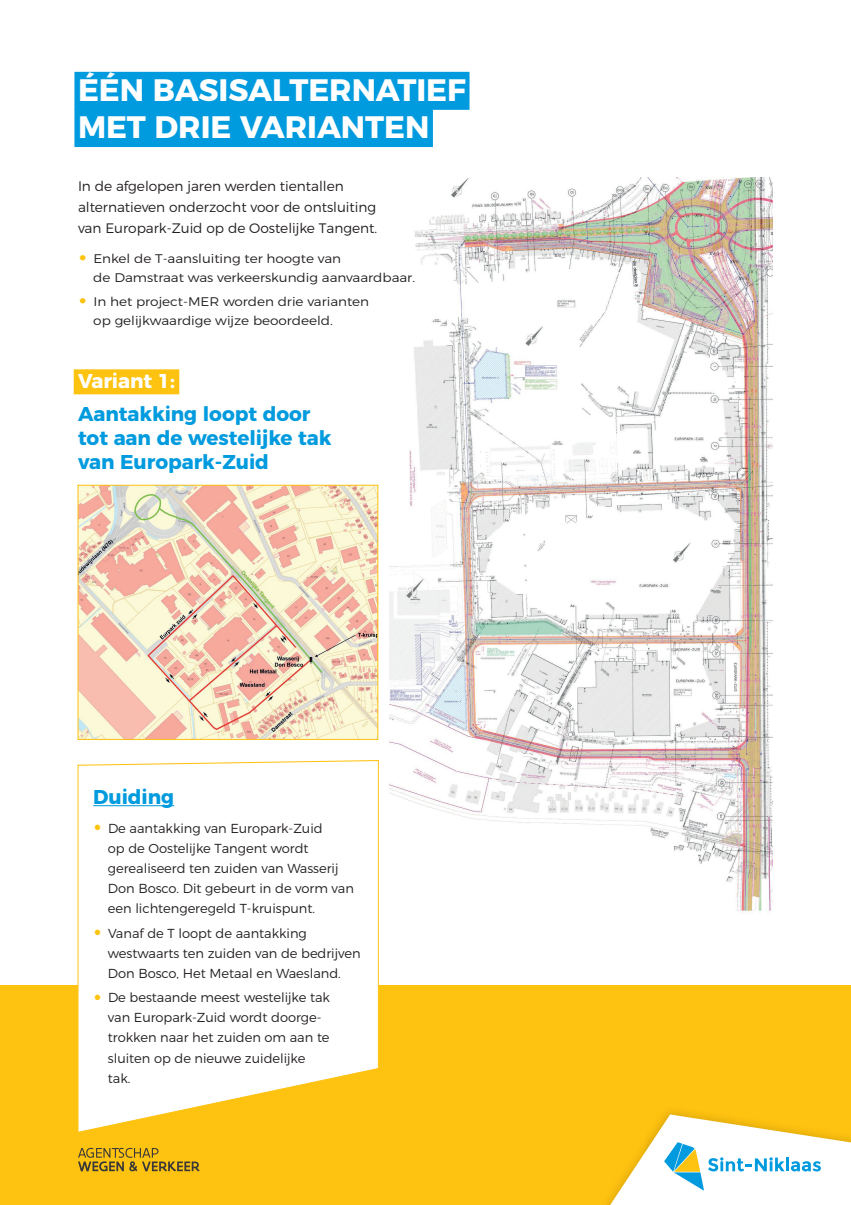
<style>
.page{position:relative;width:851px;height:1205px;background:#fff}
.page>*{position:absolute;margin:0;border:0;box-sizing:border-box;transform-origin:0 0}
.t1{font:700 31px/37.2px "Montserrat";letter-spacing:-.005em;color:#fff}
.t2{font:700 20px/24px "Montserrat";letter-spacing:-.005em;color:#009bde}
.t3{font:700 20px "Montserrat";letter-spacing:-.005em;color:#fff}
.t4{font:300 13.75px/21px "Montserrat";letter-spacing:-.005em;color:#231f20}
.t5{font:300 13.05px/20.1px "Montserrat";letter-spacing:-.005em;color:#231f20}
.t6{font:300 12.5px/19.2px "Montserrat";letter-spacing:-.005em;color:#231f20;scale:1.09 1}
.s1{font-size:34.5px;color:#fec210}
.s2{font-size:36px;color:#fec210}
</style>
<div class="page">
<div style="left:0;top:985px;width:850px;height:220px;background:#fec210"></div>
<svg style="left:610px;top:1114px;width:241px;height:91px"></svg>
<svg style="left:78px;top:1148px;width:121px;height:23px"></svg>
<img style="left:389px;top:178px;width:383px;height:736px">
<div style="left:74px;top:72px;width:395px;height:38px;background:#009bde"></div>
<div style="left:74px;top:109px;width:359px;height:38px;background:#009bde"></div>
<div style="left:74px;top:369px;width:105px;height:25px;background:#fec210"></div>
<img style="left:79px;top:487px;width:297px;height:213px">
<svg style="left:77px;top:700px;width:302px;height:433px"></svg>
<h1 class="t1" style="left:78px;top:69px;width:389px">ÉÉN BASISALTERNATIEF<br>MET DRIE VARIANTEN</h1>
<p class="t4" style="left:78px;top:174px;width:300px">In de afgelopen jaren werden tientallen alternatieven onderzocht voor de ontsluiting van Europark-Zuid op de Oostelijke Tangent.</p>
<p class="t6" style="left:93px;top:248px;width:296px;text-indent:-15px"><span class="s1">•</span> Enkel de T-aansluiting ter hoogte van<br>de Damstraat was verkeerskundig aanvaardbaar.</p>
<p class="t6" style="left:93px;top:290px;width:254px;text-indent:-15px"><span class="s1">•</span> In het project-MER worden drie varianten op gelijkwaardige wijze beoordeeld.</p>
<h2 class="t3" style="left:78px;top:365px;width:98px">Variant 1:</h2>
<h2 class="t2" style="left:78px;top:400px;width:255px">Aantakking loopt door tot aan de westelijke tak van Europark-Zuid</h2>
<h2 class="t2" style="left:93px;top:783px;width:82px">Duiding</h2>
<p class="t5" style="left:108px;top:817px;width:247px;text-indent:-15px"><span class="s2">•</span> De aantakking van Europark-Zuid<br>op de Oostelijke Tangent wordt gerealiseerd ten zuiden van Wasserij Don Bosco. Dit gebeurt in de vorm van een lichtengeregeld T-kruispunt.</p>
<p class="t5" style="left:108px;top:922px;width:254px;text-indent:-15px"><span class="s2">•</span> Vanaf de T loopt de aantakking westwaarts ten zuiden van de bedrijven<br>Don Bosco, Het Metaal en Waesland.</p>
<p class="t5" style="left:108px;top:986px;width:224px;text-indent:-15px"><span class="s2">•</span> De bestaande meest westelijke tak van Europark-Zuid wordt doorge&shy;trokken naar het zuiden om aan te sluiten op de nieuwe zuidelijke tak.</p>
</div>
